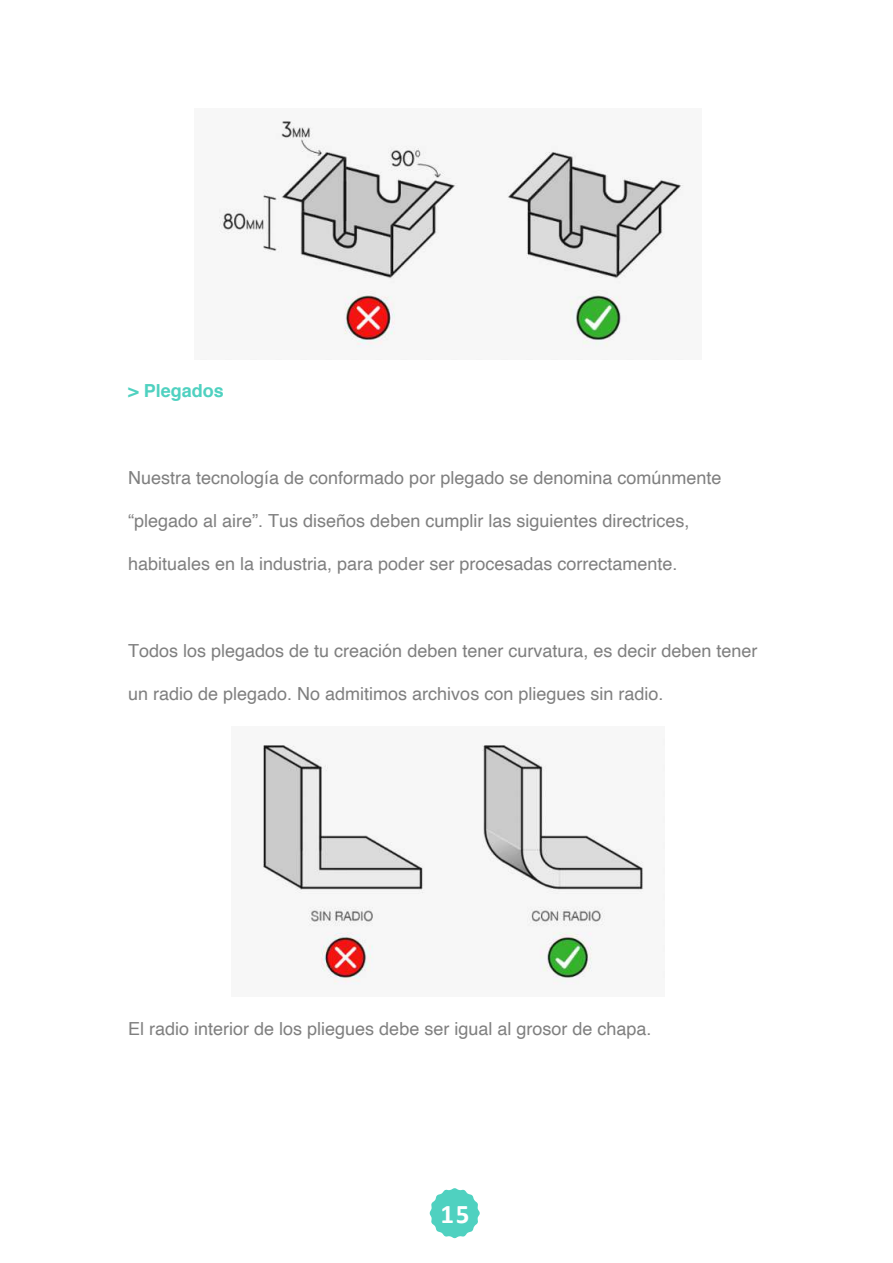
<style>
.page{position:relative;width:893px;height:1263px;background:#fff}
.page>*{position:absolute;margin:0;border:0;box-sizing:border-box;transform-origin:0 0}
.t1{font:700 27px "Calibri";color:#fff}
.t2{font:18px "Helvetica";color:#7f7f7f}
.t3{font:700 18px "Helvetica";color:#4fd1c0}
</style>
<div class="page">
<svg style="left:442px;top:1188px;width:26px;height:50px"></svg>
<img style="left:430px;top:1193px;width:50px;height:40px">
<img style="left:219px;top:120px;width:465px;height:228px">
<img style="left:263px;top:745px;width:381px;height:240px">
<p class="t3" style="left:128px;top:376px;width:97px">&gt; Plegados</p>
<p class="t2" style="left:128px;top:463px;width:595px">Nuestra tecnología de conformado por plegado se denomina comúnmente</p>
<p class="t2" style="left:128px;top:506px;width:563px">“plegado al aire”. Tus diseños deben cumplir las siguientes directrices,</p>
<p class="t2" style="left:128px;top:550px;width:551px">habituales en la industria, para poder ser procesadas correctamente.</p>
<p class="t2" style="left:128px;top:636px;width:631px">Todos los plegados de tu creación deben tener curvatura, es decir deben tener</p>
<p class="t2" style="left:128px;top:680px;width:537px">un radio de plegado. No admitimos archivos con pliegues sin radio.</p>
<p class="t2" style="left:128px;top:1014px;width:525px">El radio interior de los pliegues debe ser igual al grosor de chapa.</p>
<h1 class="t1" style="left:441px;top:1194px;width:30px">!&amp;</h1>
</div>
